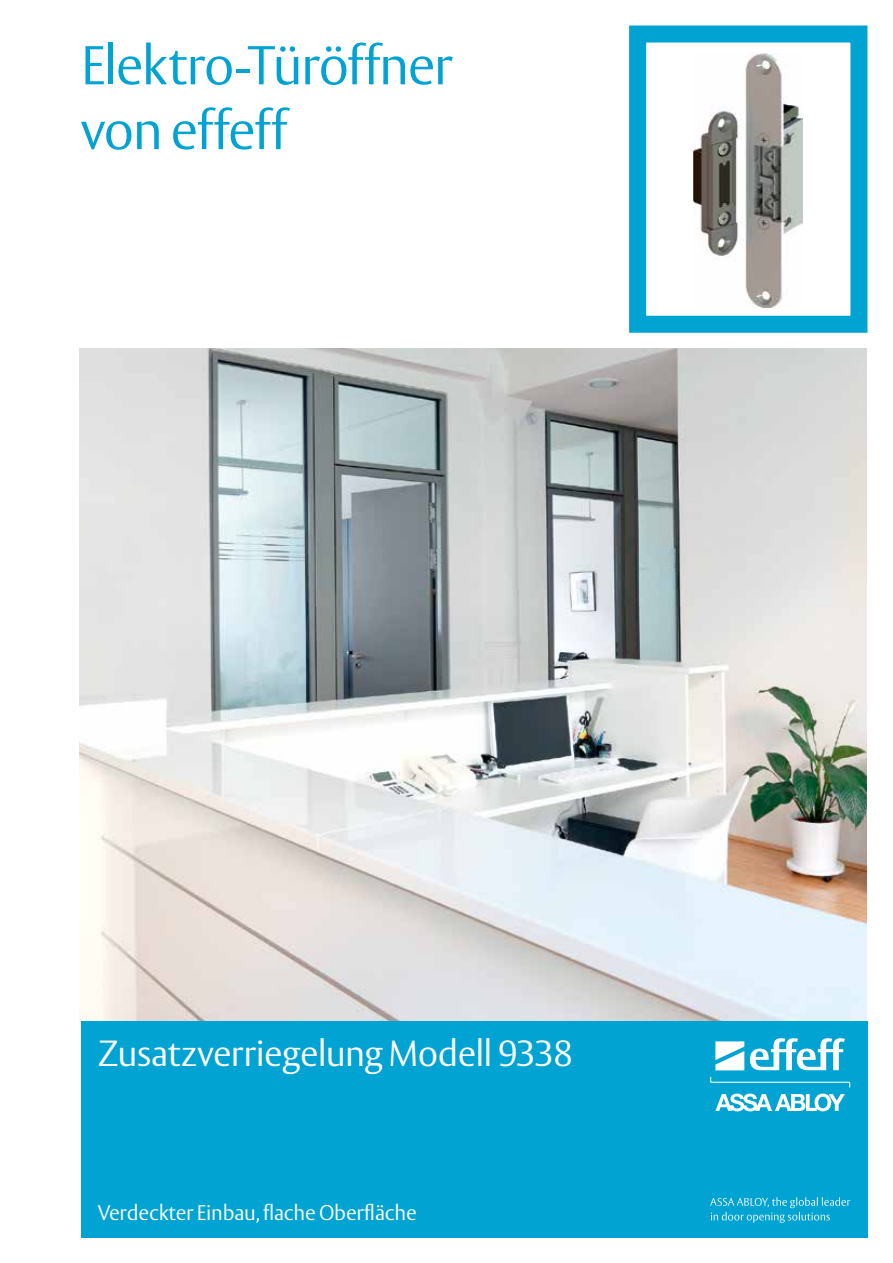
<style>
.page{position:relative;width:893px;height:1263px;background:#fff}
.page>*{position:absolute;margin:0;border:0;box-sizing:border-box;transform-origin:0 0}
.t1{font:300 54px/64.8px "ASSA Vesta";letter-spacing:-.03em;color:#00a3d2}
.t2{font:300 36px "ASSA Vesta";letter-spacing:-.02em;color:#fff}
.t3{font:300 21px "ASSA Vesta";letter-spacing:-.01em;color:#fff}
</style>
<div class="page">
<img style="left:80px;top:349px;width:786px;height:671px">
<div style="left:629px;top:26px;width:238px;height:307px;border:17px solid #00a3d2"></div>
<img style="left:693px;top:54px;width:109px;height:253px">
<div style="left:81px;top:1021px;width:786px;height:216px;background:#00a3d2"></div>
<svg style="left:710px;top:1077px;width:140px;height:10px"></svg>
<svg style="left:715px;top:1093px;width:130px;height:18px"></svg>
<svg style="left:750px;top:1038px;width:95px;height:32px"></svg>
<svg style="left:715px;top:1041px;width:29px;height:29px"></svg>
<svg style="left:710px;top:1197px;width:140px;height:26px"></svg>
<h1 class="t1" style="left:81px;top:35px;width:374px">Elektro-Türöffner von effeff</h1>
<h2 class="t2" style="left:98px;top:1032px;width:477px">Zusatzverriegelung Modell 9338</h2>
<p class="t3" style="left:98px;top:1200px;width:321px">Verdeckter Einbau, flache Oberfläche</p>
</div>
